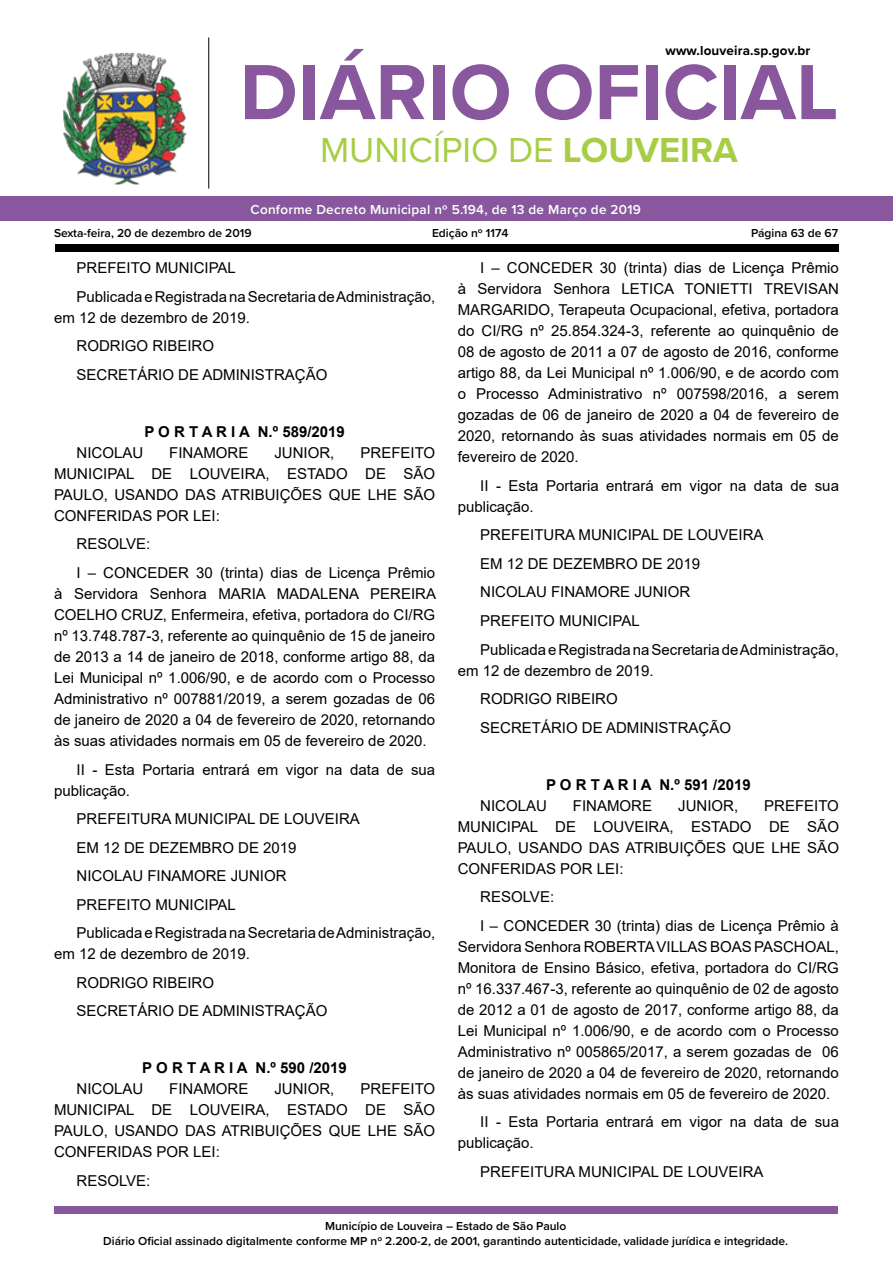
<style>
.page{position:relative;width:893px;height:1263px;background:#fff}
.page>*{position:absolute;margin:0;border:0;box-sizing:border-box;transform-origin:0 0}
.t1{font:700 81px "Proxima Nova";color:#88579d}
.t2{font:36px "Proxima Nova";color:#a7cd45}
._2_-_Corpo{font:15px/21px "Arial";color:#000}
._1_-_Cabeçalho{font:700 15px "Arial";color:#000}
.t3{font:600 13.5px "Proxima Nova";letter-spacing:.02em;color:#fff}
.t4{font:700 13.5px "Proxima Nova";letter-spacing:.01em;color:#000}
.t5{font:600 12px/14.4px "Proxima Nova";color:#000;text-align:center}
.s1{font-weight:700}
</style>
<div class="page">
<div style="left:54px;top:1206px;width:783px;height:7px;background:#88579d"></div>
<img style="left:63px;top:53px;width:124px;height:132px">
<div style="left:0;top:196px;width:893px;height:24px;background:#88579d"></div>
<div style="left:56px;top:245px;width:783px;height:7px;background:#000"></div>
<hr style="left:208px;top:38px;width:1px;height:151px;background:#000">
<p class="t4" style="left:665px;top:41px;width:146px">www.louveira.sp.gov.br</p>
<h1 class="t1" style="left:240px;top:32px;width:600px">DIÁRIO OFICIAL</h1>
<h2 class="t2" style="left:320px;top:123px;width:419px">MUNICÍPIO DE <span class="s1">LOUVEIRA</span></h2>
<p class="t3" style="left:251px;top:199px;width:392px">Conforme Decreto Municipal nº 5.194, de 13 de Março de 2019</p>
<p class="t5" style="left:54px;top:226px;width:199px">Sexta-feira, 20 de dezembro de 2019</p>
<p class="t5" style="left:432px;top:226px;width:78px">Edição nº 1174</p>
<p class="t5" style="left:751px;top:226px;width:89px">Página 63 de 67</p>
<p class="_2_-_Corpo" style="left:76px;top:258px;width:161px">PREFEITO MUNICIPAL</p>
<p class="_2_-_Corpo" style="left:54px;top:286px;width:383px;text-indent:22px">Publicada e Registrada na Secretaria de Administração, em 12 de dezembro de 2019.</p>
<p class="_2_-_Corpo" style="left:76px;top:336px;width:139px">RODRIGO RIBEIRO</p>
<p class="_2_-_Corpo" style="left:76px;top:364px;width:252px">SECRETÁRIO DE ADMINISTRAÇÃO</p>
<p class="_1_-_Cabeçalho" style="left:144px;top:421px;width:202px">P O R T A R I A N.º 589/2019</p>
<p class="_2_-_Corpo" style="left:54px;top:442px;width:383px;text-align:justify;text-indent:306px">PREFEITO MUNICIPAL DE LOUVEIRA, ESTADO DE SÃO PAULO, USANDO DAS ATRIBUIÇÕES QUE LHE SÃO CONFERIDAS POR LEI:</p>
<p class="_2_-_Corpo" style="left:76px;top:534px;width:75px">RESOLVE:</p>
<p class="_2_-_Corpo" style="left:54px;top:562px;width:384px;text-align:justify;text-indent:22px">I – CONCEDER 30 (trinta) dias de Licença Prêmio à Servidora Senhora MARIA MADALENA PEREIRA COELHO CRUZ, Enfermeira, efetiva, portadora do CI/RG nº 13.748.787-3, referente ao quinquênio de 15 de janeiro de 2013 a 14 de janeiro de 2018, conforme artigo 88, da Lei Municipal nº 1.006/90, e de acordo com o Processo Administrativo nº 007881/2019, a serem gozadas de 06 de janeiro de 2020 a 04 de fevereiro de 2020, retornando às suas atividades normais em 05 de fevereiro de 2020.</p>
<p class="_2_-_Corpo" style="left:54px;top:759px;width:383px;text-indent:22px">II - Esta Portaria entrará em vigor na data de sua publicação.</p>
<p class="_2_-_Corpo" style="left:76px;top:808px;width:285px">PREFEITURA MUNICIPAL DE LOUVEIRA</p>
<p class="_2_-_Corpo" style="left:76px;top:837px;width:222px">EM 12 DE DEZEMBRO DE 2019</p>
<p class="_2_-_Corpo" style="left:76px;top:865px;width:212px">NICOLAU FINAMORE JUNIOR</p>
<p class="_2_-_Corpo" style="left:76px;top:894px;width:161px">PREFEITO MUNICIPAL</p>
<p class="_2_-_Corpo" style="left:54px;top:922px;width:383px;text-indent:22px">Publicada e Registrada na Secretaria de Administração, em 12 de dezembro de 2019.</p>
<p class="_2_-_Corpo" style="left:76px;top:972px;width:139px">RODRIGO RIBEIRO</p>
<p class="_2_-_Corpo" style="left:76px;top:1000px;width:252px">SECRETÁRIO DE ADMINISTRAÇÃO</p>
<p class="_2_-_Corpo" style="left:76px;top:442px;width:68px">NICOLAU</p>
<p class="_2_-_Corpo" style="left:169px;top:442px;width:81px">FINAMORE</p>
<p class="_2_-_Corpo" style="left:274px;top:442px;width:61px">JUNIOR,</p>
<p class="_1_-_Cabeçalho" style="left:142px;top:1057px;width:206px">P O R T A R I A N.º 590 /2019</p>
<p class="_2_-_Corpo" style="left:54px;top:1078px;width:383px;text-align:justify;text-indent:306px">PREFEITO MUNICIPAL DE LOUVEIRA, ESTADO DE SÃO PAULO, USANDO DAS ATRIBUIÇÕES QUE LHE SÃO CONFERIDAS POR LEI:</p>
<p class="_2_-_Corpo" style="left:76px;top:1170px;width:75px">RESOLVE:</p>
<p class="_2_-_Corpo" style="left:76px;top:1078px;width:68px">NICOLAU</p>
<p class="_2_-_Corpo" style="left:169px;top:1078px;width:81px">FINAMORE</p>
<p class="_2_-_Corpo" style="left:274px;top:1078px;width:61px">JUNIOR,</p>
<p class="_2_-_Corpo" style="left:458px;top:258px;width:383px;text-align:justify;text-indent:22px">I – CONCEDER 30 (trinta) dias de Licença Prêmio à Servidora Senhora LETICA TONIETTI TREVISAN MARGARIDO, Terapeuta Ocupacional, efetiva, portadora do CI/RG nº 25.854.324-3, referente ao quinquênio de 08 de agosto de 2011 a 07 de agosto de 2016, conforme artigo 88, da Lei Municipal nº 1.006/90, e de acordo com o Processo Administrativo nº 007598/2016, a serem gozadas de 06 de janeiro de 2020 a 04 de fevereiro de 2020, retornando às suas atividades normais em 05 de fevereiro de 2020.</p>
<p class="_2_-_Corpo" style="left:458px;top:475px;width:383px;text-indent:22px">II - Esta Portaria entrará em vigor na data de sua publicação.</p>
<p class="_2_-_Corpo" style="left:480px;top:525px;width:285px">PREFEITURA MUNICIPAL DE LOUVEIRA</p>
<p class="_2_-_Corpo" style="left:480px;top:553px;width:222px">EM 12 DE DEZEMBRO DE 2019</p>
<p class="_2_-_Corpo" style="left:480px;top:582px;width:212px">NICOLAU FINAMORE JUNIOR</p>
<p class="_2_-_Corpo" style="left:480px;top:610px;width:161px">PREFEITO MUNICIPAL</p>
<p class="_2_-_Corpo" style="left:458px;top:639px;width:383px;text-indent:22px">Publicada e Registrada na Secretaria de Administração, em 12 de dezembro de 2019.</p>
<p class="_2_-_Corpo" style="left:480px;top:688px;width:139px">RODRIGO RIBEIRO</p>
<p class="_2_-_Corpo" style="left:480px;top:717px;width:252px">SECRETÁRIO DE ADMINISTRAÇÃO</p>
<p class="_1_-_Cabeçalho" style="left:546px;top:774px;width:206px">P O R T A R I A N.º 591 /2019</p>
<p class="_2_-_Corpo" style="left:458px;top:795px;width:383px;text-align:justify;text-indent:306px">PREFEITO MUNICIPAL DE LOUVEIRA, ESTADO DE SÃO PAULO, USANDO DAS ATRIBUIÇÕES QUE LHE SÃO CONFERIDAS POR LEI:</p>
<p class="_2_-_Corpo" style="left:480px;top:886px;width:75px">RESOLVE:</p>
<p class="_2_-_Corpo" style="left:458px;top:915px;width:383px;text-align:justify;text-indent:22px">I – CONCEDER 30 (trinta) dias de Licença Prêmio à Servidora Senhora ROBERTA VILLAS BOAS PASCHOAL, Monitora de Ensino Básico, efetiva, portadora do CI/RG nº 16.337.467-3, referente ao quinquênio de 02 de agosto de 2012 a 01 de agosto de 2017, conforme artigo 88, da Lei Municipal nº 1.006/90, e de acordo com o Processo Administrativo nº 005865/2017, a serem gozadas de 06 de janeiro de 2020 a 04 de fevereiro de 2020, retornando às suas atividades normais em 05 de fevereiro de 2020.</p>
<p class="_2_-_Corpo" style="left:458px;top:1111px;width:383px;text-indent:22px">II - Esta Portaria entrará em vigor na data de sua publicação.</p>
<p class="_2_-_Corpo" style="left:480px;top:1161px;width:285px">PREFEITURA MUNICIPAL DE LOUVEIRA</p>
<p class="_2_-_Corpo" style="left:480px;top:795px;width:68px">NICOLAU</p>
<p class="_2_-_Corpo" style="left:573px;top:795px;width:81px">FINAMORE</p>
<p class="_2_-_Corpo" style="left:678px;top:795px;width:62px">JUNIOR,</p>
<p class="t5" style="left:103px;top:1218px;width:686px">Município de Louveira – Estado de São Paulo<br>Diário Oficial assinado digitalmente conforme MP nº 2.200-2, de 2001, garantindo autenticidade, validade jurídica e integridade.</p>
</div>
